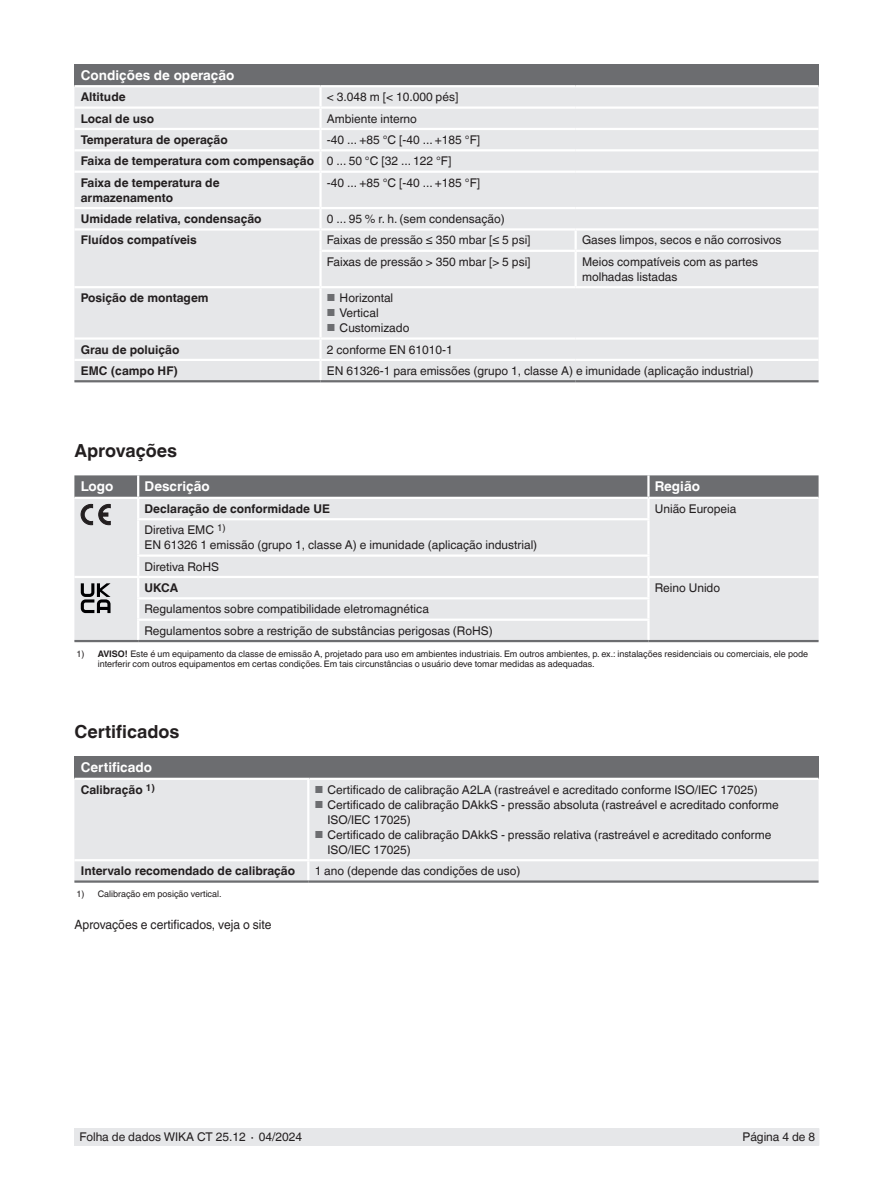
<style>
.page{position:relative;width:893px;height:1188px;background:#fff}
.page>*{position:absolute;margin:0;border:0;box-sizing:border-box;transform-origin:0 0}
.t1{font:700 18px "Helvetica World";color:#231f20}
.t2{font:700 13.5px "Helvetica World";color:#fff}
.t3{font:12.75px "Helvetica World";color:#231f20;scale:.95 1}
.t4{font:12px/15px "Helvetica World";color:#231f20}
.t5{font:700 12px/21.3px "Helvetica World";color:#231f20}
.t6{font:9px/10.5px "Helvetica World";color:#231f20}
.s1{font-weight:400}
.s2{font-size:10.2px;color:#6c6d70}
.s3{font-weight:700}
</style>
<div class="page">
<div style="left:75px;top:1128px;width:744px;height:17px;background:#e6e7e9"></div>
<div style="left:74px;top:64px;width:745px;height:22px;background:#6c6d70"></div>
<div style="left:74px;top:87px;width:745px;height:293px;background:#e6e7e9"></div>
<hr style="left:74px;top:85px;width:246px;height:2px;background:#fff">
<hr style="left:320px;top:85px;width:256px;height:2px;background:#fff">
<hr style="left:319px;top:87px;width:3px;height:19px;background:#fff">
<hr style="left:576px;top:85px;width:243px;height:2px;background:#fff">
<hr style="left:74px;top:106px;width:246px;height:3px;background:#fff">
<hr style="left:320px;top:106px;width:256px;height:3px;background:#fff">
<hr style="left:319px;top:109px;width:3px;height:19px;background:#fff">
<hr style="left:576px;top:106px;width:243px;height:3px;background:#fff">
<hr style="left:74px;top:128px;width:246px;height:2px;background:#fff">
<hr style="left:320px;top:128px;width:256px;height:2px;background:#fff">
<hr style="left:319px;top:130px;width:3px;height:19px;background:#fff">
<hr style="left:576px;top:128px;width:243px;height:2px;background:#fff">
<hr style="left:74px;top:149px;width:246px;height:2px;background:#fff">
<hr style="left:320px;top:149px;width:256px;height:2px;background:#fff">
<hr style="left:319px;top:151px;width:3px;height:20px;background:#fff">
<hr style="left:576px;top:149px;width:243px;height:2px;background:#fff">
<hr style="left:74px;top:171px;width:246px;height:2px;background:#fff">
<hr style="left:320px;top:171px;width:256px;height:2px;background:#fff">
<hr style="left:319px;top:173px;width:3px;height:34px;background:#fff">
<hr style="left:576px;top:171px;width:243px;height:2px;background:#fff">
<hr style="left:74px;top:207px;width:246px;height:2px;background:#fff">
<hr style="left:320px;top:207px;width:256px;height:2px;background:#fff">
<hr style="left:319px;top:209px;width:3px;height:19px;background:#fff">
<hr style="left:576px;top:207px;width:243px;height:2px;background:#fff">
<hr style="left:74px;top:228px;width:246px;height:3px;background:#fff">
<hr style="left:320px;top:228px;width:256px;height:3px;background:#fff">
<hr style="left:319px;top:231px;width:3px;height:20px;background:#fff">
<hr style="left:576px;top:228px;width:243px;height:3px;background:#fff">
<hr style="left:319px;top:251px;width:3px;height:35px;background:#fff">
<hr style="left:319px;top:288px;width:3px;height:49px;background:#fff">
<hr style="left:74px;top:337px;width:246px;height:3px;background:#fff">
<hr style="left:320px;top:337px;width:256px;height:3px;background:#fff">
<hr style="left:319px;top:340px;width:3px;height:19px;background:#fff">
<hr style="left:576px;top:337px;width:243px;height:3px;background:#fff">
<hr style="left:74px;top:359px;width:246px;height:2px;background:#fff">
<hr style="left:320px;top:359px;width:256px;height:2px;background:#fff">
<hr style="left:319px;top:361px;width:3px;height:19px;background:#fff">
<hr style="left:576px;top:359px;width:243px;height:2px;background:#fff">
<hr style="left:574px;top:231px;width:3px;height:19px;background:#fff">
<hr style="left:322px;top:250px;width:254px;height:2px;background:#fff">
<hr style="left:576px;top:250px;width:243px;height:2px;background:#fff">
<hr style="left:574px;top:252px;width:3px;height:34px;background:#fff">
<hr style="left:74px;top:286px;width:246px;height:2px;background:#fff">
<hr style="left:320px;top:286px;width:256px;height:2px;background:#fff">
<hr style="left:576px;top:286px;width:243px;height:2px;background:#fff">
<hr style="left:74px;top:380px;width:246px;height:2px;background:#6c6d70">
<hr style="left:320px;top:380px;width:256px;height:2px;background:#6c6d70">
<hr style="left:576px;top:380px;width:243px;height:2px;background:#6c6d70">
<div style="left:74px;top:525px;width:745px;height:115px;background:#e6e7e9"></div>
<hr style="left:137px;top:554px;width:513px;height:3px;background:#fff">
<hr style="left:137px;top:520px;width:2px;height:34px;background:#fff">
<hr style="left:74px;top:640px;width:64px;height:2px;background:#6c6d70">
<hr style="left:647px;top:520px;width:3px;height:34px;background:#fff">
<hr style="left:647px;top:557px;width:3px;height:19px;background:#fff">
<hr style="left:648px;top:640px;width:171px;height:2px;background:#6c6d70">
<hr style="left:74px;top:576px;width:64px;height:2px;background:#fff">
<svg style="left:137px;top:557px;width:2px;height:40px"></svg>
<hr style="left:137px;top:599px;width:2px;height:20px;background:#fff">
<svg style="left:137px;top:621px;width:2px;height:19px"></svg>
<hr style="left:138px;top:576px;width:510px;height:2px;background:#fff">
<hr style="left:648px;top:576px;width:171px;height:2px;background:#fff">
<hr style="left:647px;top:578px;width:3px;height:19px;background:#fff">
<hr style="left:647px;top:599px;width:3px;height:20px;background:#fff">
<hr style="left:647px;top:621px;width:3px;height:19px;background:#fff">
<hr style="left:137px;top:597px;width:513px;height:2px;background:#fff">
<hr style="left:137px;top:619px;width:513px;height:2px;background:#fff">
<hr style="left:138px;top:640px;width:510px;height:2px;background:#6c6d70">
<svg style="left:74px;top:475px;width:745px;height:50px;background:#b3b3b6"></svg>
<svg style="left:81px;top:583px;width:30px;height:30px"></svg>
<div style="left:74px;top:756px;width:745px;height:23px;background:#6c6d70"></div>
<div style="left:74px;top:780px;width:745px;height:100px;background:#e6e7e9"></div>
<hr style="left:307px;top:780px;width:2px;height:79px;background:#fff">
<hr style="left:74px;top:778px;width:235px;height:2px;background:#fff">
<hr style="left:74px;top:859px;width:235px;height:2px;background:#fff">
<svg style="left:307px;top:861px;width:2px;height:19px"></svg>
<hr style="left:309px;top:859px;width:510px;height:2px;background:#fff">
<hr style="left:309px;top:778px;width:510px;height:2px;background:#fff">
<hr style="left:74px;top:880px;width:234px;height:3px;background:#6c6d70">
<hr style="left:308px;top:880px;width:511px;height:3px;background:#6c6d70">
<p class="t2" style="left:81px;top:67px;width:155px">Condições de operação</p>
<p class="t5" style="left:81px;top:86px;width:46px">Altitude</p>
<p class="t4" style="left:327px;top:90px;width:133px">&lt; 3.048 m [&lt; 10.000 pés]</p>
<p class="t5" style="left:81px;top:108px;width:75px">Local de uso</p>
<p class="t4" style="left:327px;top:111px;width:92px">Ambiente interno</p>
<p class="t5" style="left:81px;top:129px;width:149px">Temperatura de operação</p>
<p class="t5" style="left:81px;top:129px;width:401px;text-indent:246px"><span class="s1">-40 ... +85 °C [-40 ... +185 °F]<br></span>Faixa de temperatura com compensação <span class="s1">0 ... 50 °C [32 ... 122 °F]<br></span>Faixa de temperatura de</p>
<p class="t5" style="left:81px;top:187px;width:94px">armazenamento</p>
<p class="t4" style="left:327px;top:175px;width:155px">-40 ... +85 °C [-40 ... +185 °F]</p>
<p class="t5" style="left:81px;top:208px;width:182px">Umidade relativa, condensação</p>
<p class="t4" style="left:327px;top:211px;width:179px">0 ... 95 % r. h. (sem condensação)</p>
<p class="t5" style="left:81px;top:230px;width:118px">Fluídos compatíveis</p>
<p class="t4" style="left:327px;top:233px;width:205px">Faixas de pressão ≤ 350 mbar [≤ 5 psi]</p>
<p class="t4" style="left:582px;top:233px;width:201px">Gases limpos, secos e não corrosivos</p>
<p class="t4" style="left:327px;top:254px;width:205px">Faixas de pressão &gt; 350 mbar [&gt; 5 psi]</p>
<p class="t4" style="left:582px;top:254px;width:178px">Meios compatíveis com as partes molhadas listadas</p>
<p class="t5" style="left:81px;top:287px;width:129px">Posição de montagem</p>
<p class="t4" style="left:327px;top:291px;width:68px"><span class="s2">■</span> Horizontal</p>
<p class="t4" style="left:327px;top:306px;width:53px"><span class="s2">■</span> Vertical</p>
<p class="t4" style="left:327px;top:321px;width:84px"><span class="s2">■</span> Customizado</p>
<p class="t5" style="left:81px;top:339px;width:100px">Grau de poluição</p>
<p class="t4" style="left:327px;top:342px;width:127px">2 conforme EN 61010-1</p>
<p class="t5" style="left:81px;top:360px;width:99px">EMC (campo HF)</p>
<p class="t4" style="left:327px;top:363px;width:428px">EN 61326-1 para emissões (grupo 1, classe A) e imunidade (aplicação industrial)</p>
<h1 class="t1" style="left:74px;top:441px;width:104px">Aprovações</h1>
<p class="t2" style="left:81px;top:479px;width:34px">Logo</p>
<p class="t2" style="left:145px;top:479px;width:67px">Descrição</p>
<p class="t2" style="left:655px;top:479px;width:47px">Região</p>
<p class="t5" style="left:145px;top:498px;width:187px">Declaração de conformidade UE</p>
<p class="t4" style="left:655px;top:501px;width:83px">União Europeia</p>
<p class="t4" style="left:145px;top:523px;width:394px">Diretiva EMC <sup>1)<br></sup>EN 61326 1 emissão (grupo 1, classe A) e imunidade (aplicação industrial)</p>
<p class="t4" style="left:145px;top:559px;width:76px">Diretiva RoHS</p>
<p class="t5" style="left:145px;top:577px;width:35px">UKCA</p>
<p class="t4" style="left:655px;top:580px;width:67px">Reino Unido</p>
<p class="t4" style="left:145px;top:599px;width:350px;line-height:21.3px">Regulamentos sobre compatibilidade eletromagnética<br>Regulamentos sobre a restrição de substâncias perigosas (RoHS)</p>
<p class="t6" style="left:98px;top:648px;width:712px;text-indent:-21px">1) <span class="s3">AVISO!</span> Este é um equipamento da classe de emissão A, projetado para uso em ambientes industriais. Em outros ambientes, p. ex.: instalações residenciais ou comerciais, ele pode interferir com outros equipamentos em certas condições. Em tais circunstâncias o usuário deve tomar medidas as adequadas.</p>
<h1 class="t1" style="left:74px;top:722px;width:107px">Certificados</h1>
<p class="t2" style="left:81px;top:760px;width:73px">Certificado</p>
<p class="t5" style="left:81px;top:779px;width:76px">Calibração <sup>1)</sup></p>
<p class="t4" style="left:315px;top:782px;width:445px"><span class="s2">■</span> Certificado de calibração A2LA (rastreável e acreditado conforme ISO/IEC 17025)</p>
<p class="t4" style="left:327px;top:797px;width:453px;text-indent:-13px"><span class="s2">■</span> Certificado de calibração DAkkS - pressão absoluta (rastreável e acreditado conforme<br>ISO/IEC 17025)</p>
<p class="t4" style="left:327px;top:827px;width:445px;text-indent:-13px"><span class="s2">■</span> Certificado de calibração DAkkS - pressão relativa (rastreável e acreditado conforme<br>ISO/IEC 17025)</p>
<p class="t5" style="left:81px;top:860px;width:216px">Intervalo recomendado de calibração</p>
<p class="t4" style="left:315px;top:864px;width:207px">1 ano (depende das condições de uso)</p>
<p class="t6" style="left:77px;top:889px;width:147px">1) Calibração em posição vertical.</p>
<p class="t3" style="left:74px;top:918px;width:209px">Aprovações e certificados, veja o site</p>
<p class="t4" style="left:80px;top:1130px;width:224px">Folha de dados WIKA CT 25.12 ∙ 04/2024</p>
<p class="t4" style="left:743px;top:1130px;width:74px">Página 4 de 8</p>
</div>
